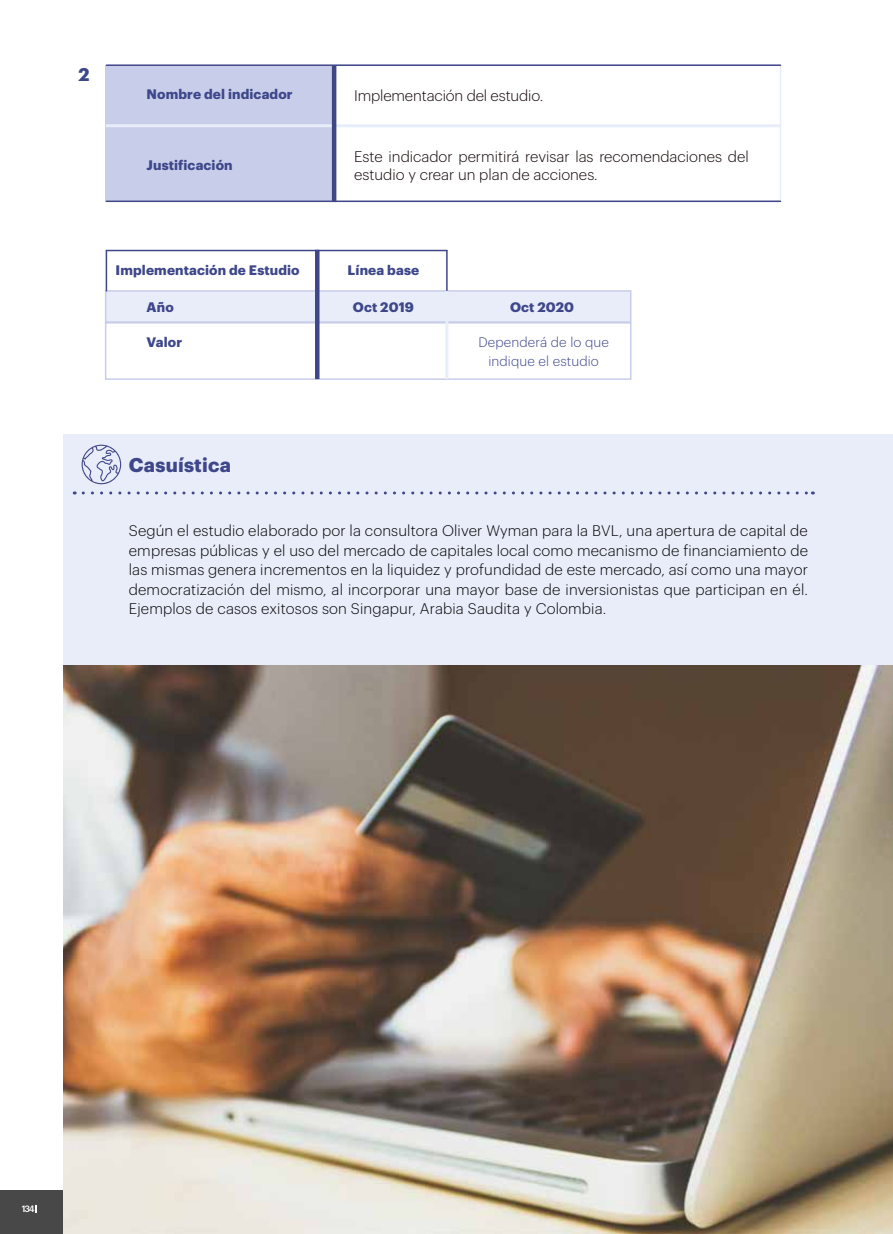
<style>
.page{position:relative;width:893px;height:1234px;background:#fff}
.page>*{position:absolute;margin:0;border:0;box-sizing:border-box;transform-origin:0 0}
.t1{font:700 19.5px "Graphik";letter-spacing:.01em;color:#3e478a}
.t2{font:700 18px "Graphik";color:#3e478a}
.t3{font:300 15px/19.5px "Graphik";letter-spacing:.01em;color:#020203;text-align:justify}
.t4{font:300 15px/18px "Graphik";color:#110505}
.t5{font:700 13.5px "Graphik";letter-spacing:.01em;color:#3e478a}
.t6{font:300 13.5px/19.5px "Graphik";letter-spacing:.01em;color:#3e478a;text-align:center}
.t7{font:500 9px "Graphik";color:#fff}
</style>
<div class="page">
<div style="left:0;top:1190px;width:204px;height:43px;background:#494848"></div>
<div style="left:106px;top:65px;width:229px;height:136px;background:#c8cde9"></div>
<div style="left:334px;top:64px;width:447px;height:138px;border:2px solid #e9edf9"></div>
<hr style="left:106px;top:64px;width:674px;height:2px;background:#414688">
<hr style="left:106px;top:200px;width:674px;height:2px;background:#414688">
<hr style="left:106px;top:124px;width:674px;height:3px;background:#e7edf9">
<hr style="left:332px;top:65px;width:4px;height:137px;background:#3f4789">
<div style="left:105px;top:322px;width:526px;height:58px;border:2px solid #c8cde9"></div>
<div style="left:105px;top:290px;width:526px;height:33px;background:#e9edf9;border:2px solid #c8cde9"></div>
<hr style="left:315px;top:250px;width:4px;height:129px;background:#3f4789">
<hr style="left:446px;top:250px;width:2px;height:41px;background:#3f4789">
<hr style="left:106px;top:250px;width:1px;height:41px;background:#3f4789">
<hr style="left:317px;top:250px;width:130px;height:1px;background:#3f4789">
<hr style="left:106px;top:250px;width:211px;height:1px;background:#3f4789">
<hr style="left:445px;top:291px;width:3px;height:88px;background:#e7edf9">
<div style="left:64px;top:434px;width:829px;height:231px;background:#e8edf9"></div>
<svg style="left:82px;top:444px;width:39px;height:40px"></svg>
<svg style="left:83px;top:491px;width:730px;height:3px"></svg>
<img style="left:64px;top:665px;width:829px;height:568px">
<p class="t2" style="left:78px;top:60px;width:13px">2</p>
<p class="t5" style="left:147px;top:84px;width:148px">Nombre del indicador</p>
<p class="t5" style="left:147px;top:154px;width:88px">Justificación</p>
<p class="t4" style="left:354px;top:85px;width:190px">Implementación del estudio.</p>
<p class="t4" style="left:354px;top:146px;width:396px">Este indicador permitirá revisar las recomendaciones del estudio y crear un plan de acciones.</p>
<p class="t5" style="left:116px;top:260px;width:186px">Implementación de Estudio</p>
<p class="t5" style="left:348px;top:260px;width:73px">Línea base</p>
<p class="t5" style="left:353px;top:297px;width:63px">Oct 2019</p>
<p class="t5" style="left:510px;top:297px;width:66px">Oct 2020</p>
<p class="t5" style="left:147px;top:331px;width:37px">Valor</p>
<p class="t6" style="left:478px;top:331px;width:132px">Dependerá de lo que indique el estudio</p>
<p class="t5" style="left:147px;top:297px;width:29px">Año</p>
<h1 class="t1" style="left:129px;top:450px;width:104px">Casuística</h1>
<p class="t3" style="left:129px;top:519px;width:681px">Según el estudio elaborado por la consultora Oliver Wyman para la BVL, una apertura de capital de empresas públicas y el uso del mercado de capitales local como mecanismo de financiamiento de las mismas genera incrementos en la liquidez y profundidad de este mercado, así como una mayor democratización del mismo, al incorporar una mayor base de inversionistas que participan en él.<br>Ejemplos de casos exitosos son Singapur, Arabia Saudita y Colombia.</p>
<p class="t7" style="left:22px;top:1201px;width:14px">134</p>
</div>
